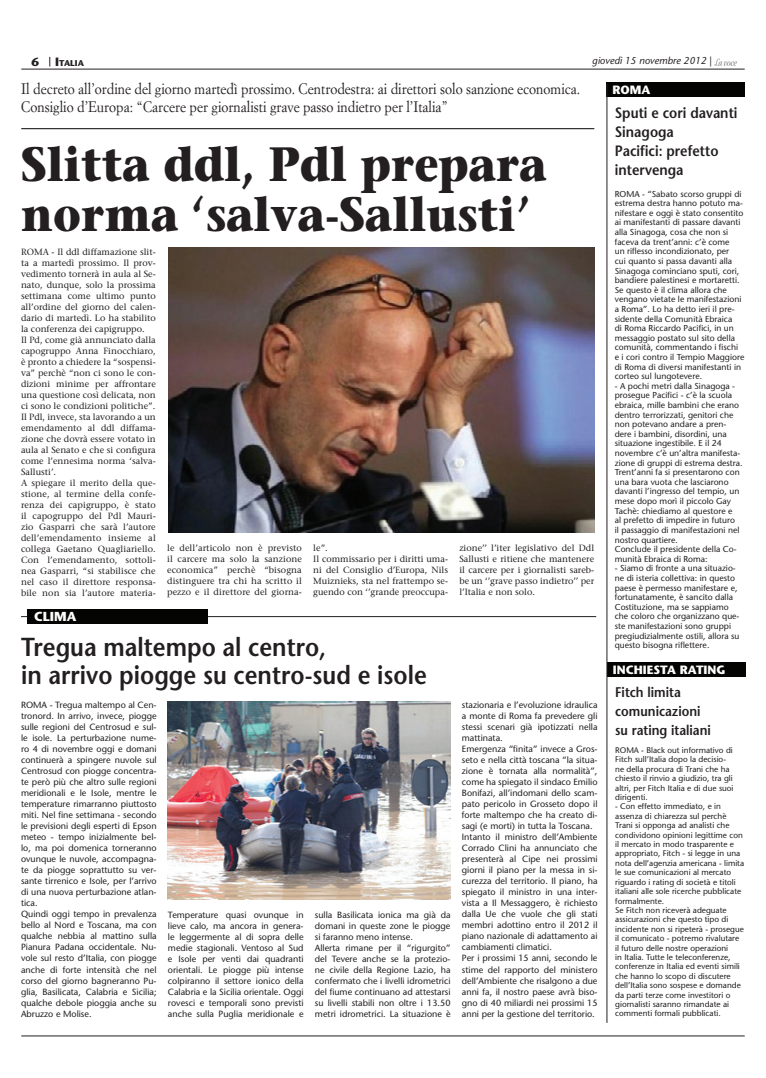
<style>
.page{position:relative;width:766px;height:1078px;background:#fff}
.page>*{position:absolute;margin:0;border:0;box-sizing:border-box;transform-origin:0 0}
.t1{font:700 48px "Stone Serif";color:#231f20;scale:.9 1}
.t2{font:600 26px "Stone Sans";color:#231f20;scale:.9 1}
.t3{font:15px/18px "Simoncini Garamond";color:#231f20;scale:.9 1}
.t4{font:600 15px/19px "Stone Sans";color:#231f20;scale:.9 1}
.t5{font:600 14px "Stone Sans";color:#231f20;scale:.9 1}
.t6{font:700 13px "Stone Sans";color:#fff}
.t7{font:700 12px "Stone Sans";color:#fff}
.t8{font:700 12px "Stone Sans";color:#231f20}
.t9{font:italic 10px "Stone Sans";color:#231f20}
.t10{font:9px/11px "Stone Sans";color:#231f20;text-align:justify}
.t11{font:9px/11px "Stone Serif";color:#231f20;text-align:justify}
.t12{font:8.6px/9.6px "Stone Sans";color:#231f20}
.t13{font:700 8.4px "Stone Sans";color:#231f20}
.t14{font:8.2px/9.4px "Stone Sans";color:#231f20}
.s1{font-size:12px}
.s2{font-style:normal}
</style>
<div class="page">
<hr style="left:21px;top:1035px;width:723px;height:1px;background:#231f20">
<hr style="left:21px;top:128px;width:573px;height:1px;background:#040503">
<div style="left:606px;top:82px;width:138px;height:15px;background:#040503"></div>
<div style="left:607px;top:662px;width:138px;height:14px;background:#040503"></div>
<hr style="left:606px;top:84px;width:1px;height:938px;background:#231f20">
<hr style="left:21px;top:616px;width:575px;height:1px;background:#231f20">
<div style="left:27px;top:609px;width:180px;height:14px;background:#040503"></div>
<hr style="left:21px;top:69px;width:723px;height:1px;background:#231f20">
<svg style="left:714px;top:59px;width:22px;height:7px"></svg>
<img style="left:168px;top:248px;width:426px;height:284px">
<img style="left:168px;top:701px;width:282px;height:198px">
<p class="t8" style="left:32px;top:54px;width:9px">6</p>
<p class="t13" style="left:55px;top:58px;width:30px"><span class="s1">I</span>talia</p>
<p class="t9" style="left:592px;top:55px;width:121px">giovedì 15 novembre 2012 <span class="s2">|</span></p>
<p class="t3" style="left:21px;top:79px;width:622px">Il decreto all’ordine del giorno martedì prossimo. Centrodestra: ai direttori solo sanzione economica.<br>Consiglio d’Europa: “Carcere per giornalisti grave passo indietro per l’Italia”</p>
<p class="t1" style="left:21px;top:135px;width:585px">Slitta ddl, Pdl prepara</p>
<p class="t1" style="left:21px;top:185px;width:566px">norma ‘salva-Sallusti’</p>
<p class="t11" style="left:21px;top:246px;width:136px">ROMA - Il ddl diffamazione slit&shy;ta a martedì prossimo. Il prov&shy;vedimento tornerà in aula al Se&shy;nato, dunque, solo la prossima settimana come ultimo punto all’ordine del giorno del calen&shy;dario di martedì. Lo ha stabilito la conferenza dei capigruppo.</p>
<p class="t11" style="left:21px;top:334px;width:136px">Il Pd, come già annunciato dalla capogruppo Anna Finocchiaro, è pronto a chiedere la “sospensi&shy;va” perchè “non ci sono le con&shy;dizioni minime per affrontare una questione così delicata, non ci sono le condizioni politiche”.</p>
<p class="t11" style="left:21px;top:411px;width:136px">Il Pdl, invece, sta lavorando a un emendamento al ddl diffama&shy;zione che dovrà essere votato in aula al Senato e che si configura come l’ennesima norma ‘salva-Sallusti’.</p>
<p class="t11" style="left:21px;top:477px;width:136px">A spiegare il merito della que&shy;stione, al termine della confe&shy;renza dei capigruppo, è stato il capogruppo del Pdl Mauri&shy;zio Gasparri che sarà l’autore dell’emendamento insieme al collega Gaetano Quagliariello.<br>Con l’emendamento, sottoli&shy;nea Gasparri, “si stabilisce che nel caso il direttore responsa&shy;bile non sia l’autore materia-</p>
<p class="t11" style="left:167px;top:542px;width:136px">le dell’articolo non è previsto il carcere ma solo la sanzione economica” perchè “bisogna distinguere tra chi ha scritto il pezzo e il direttore del giorna-</p>
<p class="t11" style="left:313px;top:542px;width:16px">le”.</p>
<p class="t11" style="left:313px;top:553px;width:136px">Il commissario per i diritti uma&shy;ni del Consiglio d’Europa, Nils Muiznieks, sta nel frattempo se&shy;guendo con ‘’grande preoccupa-</p>
<p class="t11" style="left:459px;top:542px;width:136px">zione’’ l’iter legislativo del Ddl Sallusti e ritiene che mantenere il carcere per i giornalisti sareb&shy;be un ‘’grave passo indietro’’ per l’Italia e non solo.</p>
<p class="t6" style="left:34px;top:609px;width:44px">CLIMA</p>
<p class="t2" style="left:21px;top:631px;width:340px">Tregua maltempo al centro,</p>
<p class="t2" style="left:21px;top:659px;width:452px">in arrivo piogge su centro-sud e isole</p>
<p class="t10" style="left:21px;top:699px;width:137px">ROMA - Tregua maltempo al Cen&shy;tronord. In arrivo, invece, piogge sulle regioni del Centrosud e sul&shy;le isole. La perturbazione nume&shy;ro 4 di novembre oggi e domani continuerà a spingere nuvole sul Centrosud con piogge concentra&shy;te però più che altro sulle regioni meridionali e le Isole, mentre le temperature rimarranno piuttosto miti. Nel fine settimana - secondo le previsioni degli esperti di Epson meteo - tempo inizialmente bel&shy;lo, ma poi domenica torneranno ovunque le nuvole, accompagna&shy;te da piogge soprattutto su ver&shy;sante tirrenico e Isole, per l’arrivo di una nuova perturbazione atlan&shy;tica.</p>
<p class="t10" style="left:21px;top:908px;width:137px">Quindi oggi tempo in prevalenza bello al Nord e Toscana, ma con qualche nebbia al mattino sulla Pianura Padana occidentale. Nu&shy;vole sul resto d’Italia, con piogge anche di forte intensità che nel corso del giorno bagneranno Pu&shy;glia, Basilicata, Calabria e Sicilia; qualche debole pioggia anche su Abruzzo e Molise.</p>
<p class="t10" style="left:168px;top:909px;width:137px">Temperature quasi ovunque in lieve calo, ma ancora in genera&shy;le leggermente al di sopra delle medie stagionali. Ventoso al Sud e Isole per venti dai quadranti orientali. Le piogge più intense colpiranno il settore ionico della Calabria e la Sicilia orientale. Oggi rovesci e temporali sono previsti anche sulla Puglia meridionale e</p>
<p class="t10" style="left:315px;top:909px;width:137px">sulla Basilicata ionica ma già da domani in queste zone le piogge si faranno meno intense.</p>
<p class="t10" style="left:315px;top:942px;width:137px">Allerta rimane per il “rigurgito” del Tevere anche se la protezio&shy;ne civile della Regione Lazio, ha confermato che i livelli idrometrici del fiume continuano ad attestarsi su livelli stabili non oltre i 13.50 metri idrometrici. La situazione è</p>
<p class="t10" style="left:462px;top:699px;width:137px">stazionaria e l’evoluzione idraulica a monte di Roma fa prevedere gli stessi scenari già ipotizzati nella mattinata.</p>
<p class="t10" style="left:462px;top:743px;width:137px">Emergenza “finita” invece a Gros&shy;seto e nella città toscana “la situa&shy;zione è tornata alla normalità”, come ha spiegato il sindaco Emilio Bonifazi, all’indomani dello scam&shy;pato pericolo in Grosseto dopo il forte maltempo che ha creato di&shy;sagi (e morti) in tutta la Toscana.</p>
<p class="t10" style="left:462px;top:831px;width:137px">Intanto il ministro dell’Ambiente Corrado Clini ha annunciato che presenterà al Cipe nei prossimi giorni il piano per la messa in si&shy;curezza del territorio. Il piano, ha spiegato il ministro in una inter&shy;vista a Il Messaggero, è richiesto dalla Ue che vuole che gli stati membri adottino entro il 2012 il piano nazionale di adattamento ai cambiamenti climatici.</p>
<p class="t10" style="left:462px;top:952px;width:137px">Per i prossimi 15 anni, secondo le stime del rapporto del ministero dell’Ambiente che risalgono a due anni fa, il nostro paese avrà biso&shy;gno di 40 miliardi nei prossimi 15 anni per la gestione del territorio.</p>
<p class="t7" style="left:612px;top:83px;width:39px">ROMA</p>
<p class="t4" style="left:614px;top:103px;width:138px">Sputi e cori davanti<br>Sinagoga</p>
<p class="t4" style="left:614px;top:141px;width:117px">Pacifici: prefetto intervenga</p>
<p class="t12" style="left:614px;top:189px;width:131px">ROMA - “Sabato scorso gruppi di estrema destra hanno potuto ma&shy;nifestare e oggi è stato consentito ai manifestanti di passare davanti alla Sinagoga, cosa che non si faceva da trent’anni: c’è come<br>un riflesso incondizionato, per<br>cui quanto si passa davanti alla<br>Sinagoga cominciano sputi, cori, bandiere palestinesi e mortaretti.<br>Se questo è il clima allora che vengano vietate le manifestazioni a Roma”. Lo ha detto ieri il pre&shy;sidente della Comunità Ebraica<br>di Roma Riccardo Pacifici, in un messaggio postato sul sito della comunità, commentando i fischi e i cori contro il Tempio Maggiore di Roma di diversi manifestanti in corteo sul lungotevere.</p>
<p class="t12" style="left:614px;top:381px;width:129px">- A pochi metri dalla Sinagoga - prosegue Pacifici - c’è la scuola ebraica, mille bambini che erano dentro terrorizzati, genitori che non potevano andare a pren&shy;dere i bambini, disordini, una situazione ingestibile. E il 24 novembre c’è un’altra manifesta&shy;zione di gruppi di estrema destra.<br>Trent’anni fa si presentarono con una bara vuota che lasciarono davanti l’ingresso del tempio, un mese dopo morì il piccolo Gay<br>Tachè: chiediamo al questore e<br>al prefetto di impedire in futuro<br>il passaggio di manifestazioni nel nostro quartiere.</p>
<p class="t12" style="left:614px;top:544px;width:123px">Conclude il presidente della Co&shy;munità Ebraica di Roma:</p>
<p class="t12" style="left:614px;top:563px;width:126px">- Siamo di fronte a una situazio&shy;ne di isteria collettiva: in questo paese è permesso manifestare e, fortunatamente, è sancito dalla<br>Costituzione, ma se sappiamo che coloro che organizzano que&shy;ste manifestazioni sono gruppi pregiudizialmente ostili, allora su questo bisogna riflettere.</p>
<p class="t7" style="left:612px;top:662px;width:114px">INCHIESTA RATING</p>
<p class="t5" style="left:615px;top:683px;width:74px">Fitch limita</p>
<p class="t5" style="left:615px;top:702px;width:96px">comunicazioni</p>
<p class="t5" style="left:615px;top:721px;width:108px">su rating italiani</p>
<p class="t14" style="left:615px;top:745px;width:120px">ROMA - Black out informativo di<br>Fitch sull’Italia dopo la decisio&shy;ne della procura di Trani che ha chiesto il rinvio a giudizio, tra gli altri, per Fitch Italia e di due suoi dirigenti.</p>
<p class="t14" style="left:615px;top:801px;width:130px">- Con effetto immediato, e in assenza di chiarezza sul perchè<br>Trani si opponga ad analisti che condividono opinioni legittime con il mercato in modo trasparente e appropriato, Fitch - si legge in una nota dell’agenzia americana - limita le sue comunicazioni al mercato riguardo i rating di società e titoli italiani alle sole ricerche pubblicate formalmente.</p>
<p class="t14" style="left:615px;top:905px;width:130px">Se Fitch non riceverà adeguate assicurazioni che questo tipo di incidente non si ripeterà - prosegue il comunicato - potremo rivalutare il futuro delle nostre operazioni<br>in Italia. Tutte le teleconferenze, conferenze in Italia ed eventi simili che hanno lo scopo di discutere dell’Italia sono sospese e domande da parti terze come investitori o giornalisti saranno rimandate ai commenti formali pubblicati.</p>
</div>
